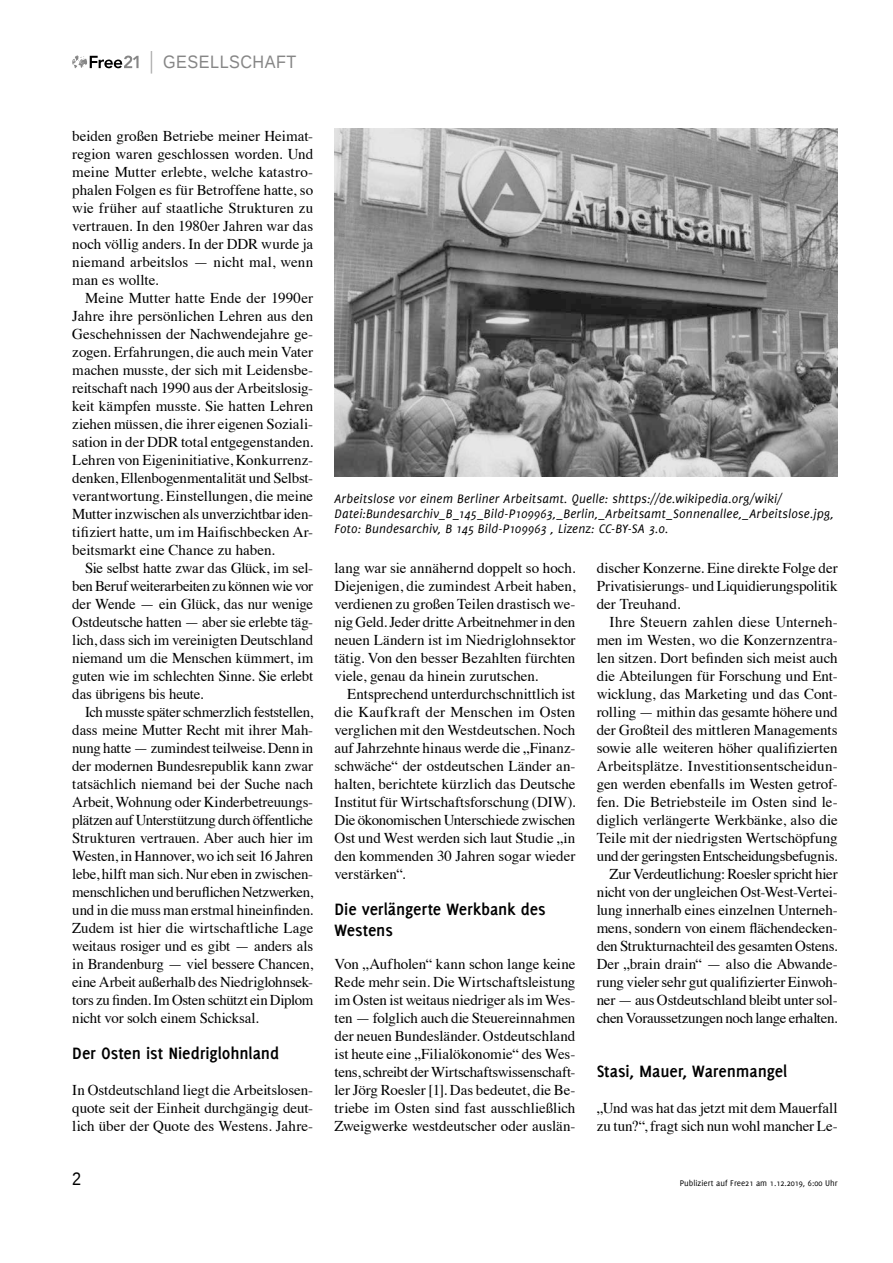
<style>
.page{position:relative;width:893px;height:1263px;background:#fff}
.page>*{position:absolute;margin:0;border:0;box-sizing:border-box;transform-origin:0 0}
.t1{font:700 18px/21px "Delicious";letter-spacing:-.005em;color:#000}
.t2{font:18px "Liberation Sans";letter-spacing:.03em;color:#868686;scale:.9 1}
.t3{font:18px "Liberation Sans";color:#000;scale:.9 1}
.t4{font:15px/18px "Times";letter-spacing:-.005em;color:#000;text-align:justify}
.t5{font:italic 13.5px/15px "Delicious";letter-spacing:.01em;color:#000}
.t6{font:9px "Delicious";color:#000}
</style>
<div class="page">
<svg style="left:72px;top:55px;width:67px;height:13px"></svg>
<svg style="left:151px;top:51px;width:1px;height:23px"></svg>
<img style="left:334px;top:128px;width:504px;height:348px">
<p class="t2" style="left:163px;top:52px;width:149px">GESELLSCHAFT</p>
<p class="t4" style="left:72px;top:126px;width:242px">beiden großen Betriebe meiner Heimat&shy;region waren geschlossen worden. Und meine Mutter erlebte, welche katastro&shy;phalen Folgen es für Betroffene hatte, so wie früher auf staatliche Strukturen zu vertrauen. In den 1980er Jahren war das noch völlig anders. In der DDR wurde ja niemand arbeitslos — nicht mal, wenn man es wollte.</p>
<p class="t4" style="left:72px;top:288px;width:242px;text-indent:13px">Meine Mutter hatte Ende der 1990er Jahre ihre persönlichen Lehren aus den Geschehnissen der Nachwendejahre ge&shy;zogen. Erfahrungen, die auch mein Vater machen musste, der sich mit Leidensbe&shy;reitschaft nach 1990 aus der Arbeitslosig&shy;keit kämpfen musste. Sie hatten Lehren ziehen müssen, die ihrer eigenen Soziali&shy;sation in der DDR total entgegenstanden.<br>Lehren von Eigeninitiative, Konkurrenz&shy;denken, Ellenbogenmentalität und Selbst&shy;verantwortung. Einstellungen, die meine Mutter inzwischen als unverzichtbar iden&shy;tifiziert hatte, um im Haifischbecken Ar&shy;beitsmarkt eine Chance zu haben.</p>
<p class="t4" style="left:72px;top:558px;width:242px;text-indent:13px">Sie selbst hatte zwar das Glück, im sel&shy;ben Beruf weiterarbeiten zu können wie vor der Wende — ein Glück, das nur wenige Ostdeutsche hatten — aber sie erlebte täg&shy;lich, dass sich im vereinigten Deutschland niemand um die Menschen kümmert, im guten wie im schlechten Sinne. Sie erlebt das übrigens bis heute.</p>
<p class="t4" style="left:72px;top:702px;width:242px;text-indent:13px">Ich musste später schmerzlich feststellen, dass meine Mutter Recht mit ihrer Mah&shy;nung hatte — zumindest teilweise. Denn in der modernen Bundesrepublik kann zwar tatsächlich niemand bei der Suche nach Arbeit, Wohnung oder Kinderbetreuungs&shy;plätzen auf Unterstützung durch öffentliche Strukturen vertrauen. Aber auch hier im Westen, in Hannover, wo ich seit 16 Jahren lebe, hilft man sich. Nur eben in zwischen&shy;menschlichen und beruflichen Netzwerken, und in die muss man erstmal hineinfinden.<br>Zudem ist hier die wirtschaftliche Lage weitaus rosiger und es gibt — anders als in Brandenburg — viel bessere Chancen, eine Arbeit außerhalb des Niedriglohnsek&shy;tors zu finden. Im Osten schützt ein Diplom nicht vor solch einem Schicksal.</p>
<p class="t1" style="left:72px;top:1043px;width:208px">Der Osten ist Niedriglohnland</p>
<p class="t4" style="left:72px;top:1080px;width:242px">In Ostdeutschland liegt die Arbeitslosen&shy;quote seit der Einheit durchgängig deut&shy;lich über der Quote des Westens. Jahre-</p>
<p class="t5" style="left:334px;top:491px;width:501px">Arbeitslose vor einem Berliner Arbeitsamt. Quelle: shttps://de.wikipedia.org/wiki/<br>Datei:Bundesarchiv_B_145_Bild-P109963,_Berlin,_Arbeitsamt_Sonnenallee,_Arbeitslose.jpg,<br>Foto: Bundesarchiv, B 145 Bild-P109963 , Lizenz: CC-BY-SA 3.0.</p>
<p class="t4" style="left:334px;top:558px;width:242px">lang war sie annähernd doppelt so hoch.<br>Diejenigen, die zumindest Arbeit haben, verdienen zu großen Teilen drastisch we&shy;nig Geld. Jeder dritte Arbeitnehmer in den neuen Ländern ist im Niedriglohnsektor tätig. Von den besser Bezahlten fürchten viele, genau da hinein zurutschen.</p>
<p class="t4" style="left:334px;top:684px;width:242px;text-indent:13px">Entsprechend unterdurchschnittlich ist die Kaufkraft der Menschen im Osten verglichen mit den Westdeutschen. Noch auf Jahrzehnte hinaus werde die „Finanz&shy;schwäche“ der ostdeutschen Länder an&shy;halten, berichtete kürzlich das Deutsche Institut für Wirtschaftsforschung (DIW).<br>Die ökonomischen Unterschiede zwischen Ost und West werden sich laut Studie „in den kommenden 30 Jahren sogar wieder verstärken“.</p>
<p class="t1" style="left:334px;top:899px;width:213px">Die verlängerte Werkbank des<br>Westens</p>
<p class="t4" style="left:334px;top:954px;width:242px">Von „Aufholen“ kann schon lange keine Rede mehr sein. Die Wirtschaftsleistung im Osten ist weitaus niedriger als im Wes&shy;ten — folglich auch die Steuereinnahmen der neuen Bundesländer. Ostdeutschland ist heute eine „Filialökonomie“ des Wes&shy;tens, schreibt der Wirtschaftswissenschaft&shy;ler Jörg Roesler [1]. Das bedeutet, die Be&shy;triebe im Osten sind fast ausschließlich Zweigwerke westdeutscher oder auslän-</p>
<p class="t4" style="left:597px;top:558px;width:242px">discher Konzerne. Eine direkte Folge der Privatisierungs- und Liquidierungspolitik der Treuhand.</p>
<p class="t4" style="left:597px;top:612px;width:242px;text-align:right">Ihre Steuern zahlen diese Unterneh&shy;men im Westen, wo die Konzernzentra&shy;len sitzen. Dort befinden sich meist auch die Abteilungen für Forschung und Ent&shy;wicklung, das Marketing und das Cont&shy;rolling — mithin das gesamte höhere und der Großteil des mittleren Managements sowie alle weiteren höher qualifizierten Arbeitsplätze. Investitionsentscheidun&shy;gen werden ebenfalls im Westen getrof&shy;fen. Die Betriebsteile im Osten sind le&shy;diglich verlängerte Werkbänke, also die Teile mit der niedrigsten Wertschöpfung und der geringsten Entscheidungsbefugnis.<br>Zur Verdeutlichung: Roesler spricht hier nicht von der ungleichen Ost-West-Vertei&shy;lung innerhalb eines einzelnen Unterneh&shy;mens, sondern von einem flächendecken&shy;den Strukturnachteil des gesamten Ostens.<br>Der „brain drain“ — also die Abwande&shy;rung vieler sehr gut qualifizierter Einwoh&shy;ner — aus Ostdeutschland bleibt unter sol&shy;chen Voraussetzungen noch lange erhalten.</p>
<p class="t1" style="left:597px;top:1061px;width:192px">Stasi, Mauer, Warenmangel</p>
<p class="t4" style="left:597px;top:1098px;width:242px">„Und was hat das jetzt mit dem Mauerfall zu tun?“, fragt sich nun wohl mancher Le-</p>
<p class="t3" style="left:72px;top:1169px;width:12px">2</p>
<p class="t6" style="left:680px;top:1178px;width:159px">Publiziert auf Free21 am 1.12.2019, 6:00 Uhr</p>
</div>
